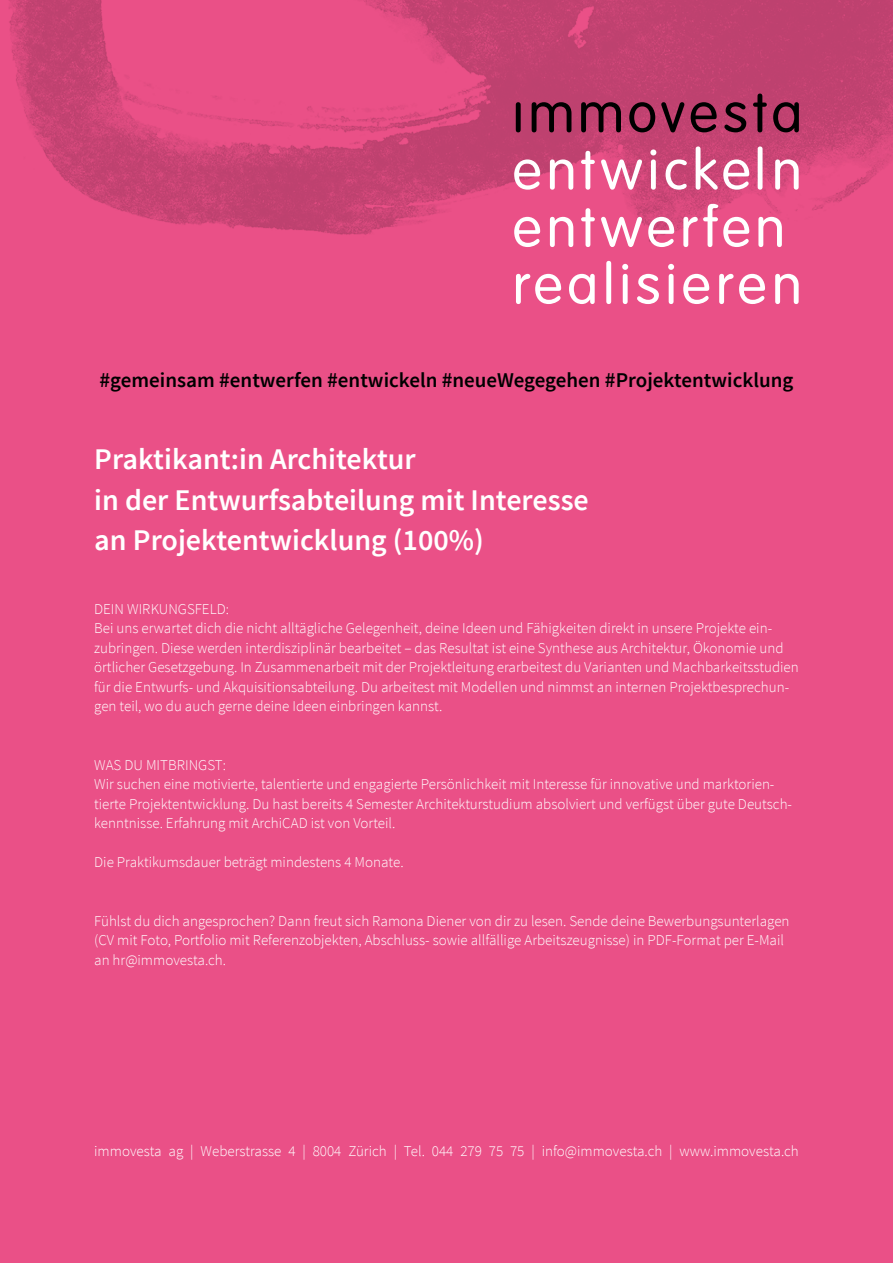
<style>
.page{position:relative;width:893px;height:1263px;background:#fff}
.page>*{position:absolute;margin:0;border:0;box-sizing:border-box;transform-origin:0 0}
.t1{font:600 30px/40.5px "Source Sans Pro";color:#fff}
.t2{font:600 21px "Source Sans Pro";color:#000}
.t3{font:300 15px/19.5px "Source Sans Pro";color:#fff}
</style>
<div class="page">
<div style="left:1px;top:0;width:892px;height:1263px;background:#ea5087"></div>
<img style="left:0;top:0;width:893px;height:268px">
<svg style="left:516px;top:94px;width:283px;height:38px;background:#8a2f50"></svg>
<svg style="left:514px;top:146px;width:285px;height:158px"></svg>
<h2 class="t2" style="left:100px;top:367px;width:695px">#gemeinsam #entwerfen #entwickeln #neueWegegehen #Projektentwicklung</h2>
<h1 class="t1" style="left:94px;top:440px;width:496px">Praktikant:in Architektur<br>in der Entwurfsabteilung mit Interesse an Projektentwicklung (100%)</h1>
<p class="t3" style="left:94px;top:599px;width:706px">DEIN WIRKUNGSFELD:<br>Bei uns erwartet dich die nicht alltägliche Gelegenheit, deine Ideen und Fähigkeiten direkt in unsere Projekte ein&shy;zubringen. Diese werden interdisziplinär bearbeitet – das Resultat ist eine Synthese aus Architektur, Ökonomie und örtlicher Gesetzgebung. In Zusammenarbeit mit der Projektleitung erarbeitest du Varianten und Machbarkeitsstudien für die Entwurfs- und Akquisitionsabteilung. Du arbeitest mit Modellen und nimmst an internen Projektbesprechun&shy;gen teil, wo du auch gerne deine Ideen einbringen kannst.</p>
<p class="t3" style="left:94px;top:755px;width:699px">WAS DU MITBRINGST:<br>Wir suchen eine motivierte, talentierte und engagierte Persönlichkeit mit Interesse für innovative und marktorien&shy;tierte Projektentwicklung. Du hast bereits 4 Semester Architekturstudium absolviert und verfügst über gute Deutsch&shy;kenntnisse. Erfahrung mit ArchiCAD ist von Vorteil.</p>
<p class="t3" style="left:94px;top:853px;width:311px">Die Praktikumsdauer beträgt mindestens 4 Monate.</p>
<p class="t3" style="left:94px;top:911px;width:697px">Fühlst du dich angesprochen? Dann freut sich Ramona Diener von dir zu lesen. Sende deine Bewerbungsunterlagen (CV mit Foto, Portfolio mit Referenzobjekten, Abschluss- sowie allfällige Arbeitszeugnisse) in PDF-Format per E-Mail an hr@immovesta.ch.</p>
<p class="t3" style="left:94px;top:1142px;width:706px">immovesta ag | Weberstrasse 4 | 8004 Zürich | Tel. 044 279 75 75 | info@immovesta.ch | www.immovesta.ch</p>
</div>
